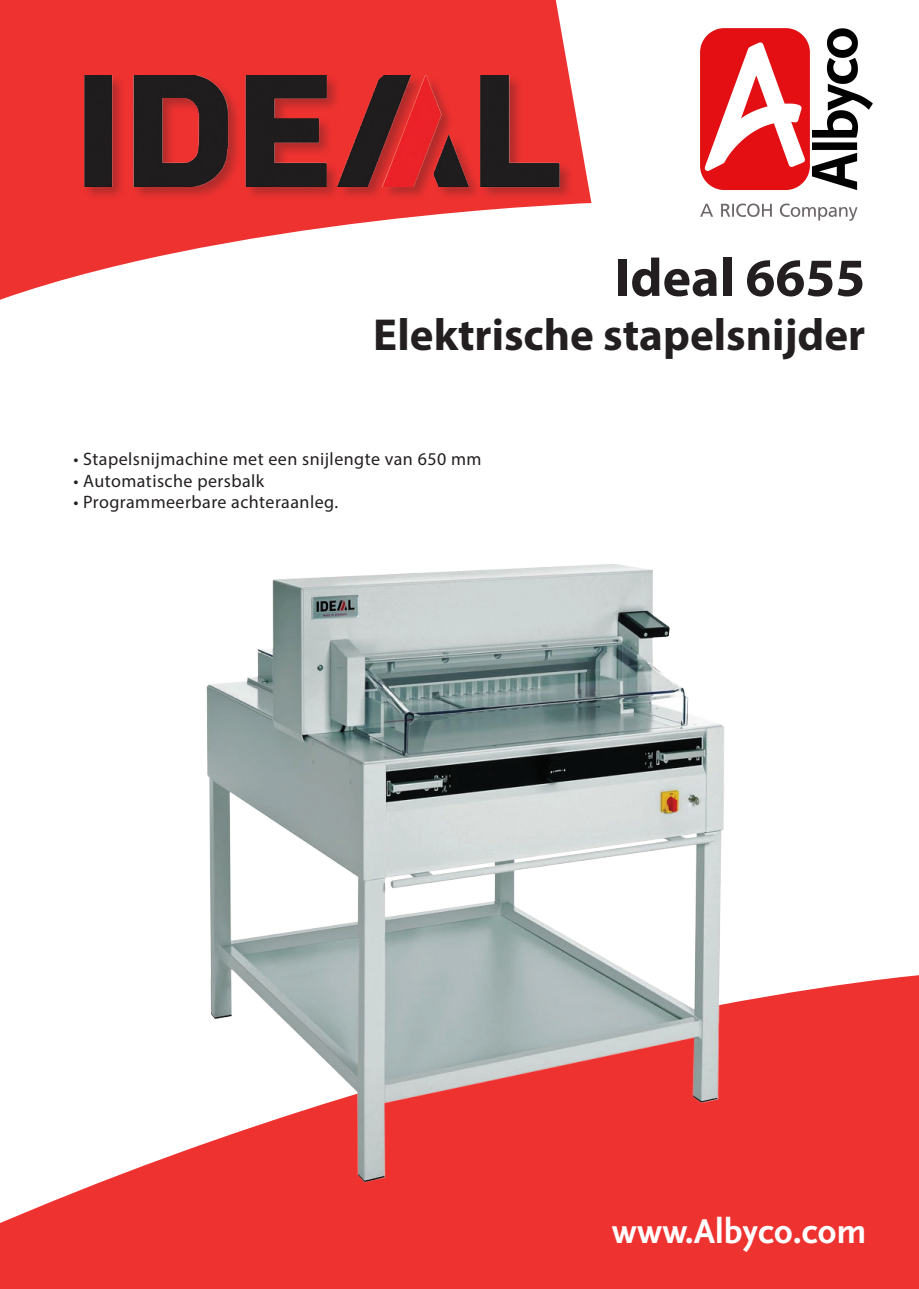
<style>
.page{position:relative;width:919px;height:1289px;background:#fff}
.page>*{position:absolute;margin:0;border:0;box-sizing:border-box;transform-origin:0 0}
.t1{font:700 54px "Myriad Pro";color:#231f20}
.t2{font:700 45px "Myriad Pro";color:#231f20}
.t3{font:36px "Scala Sans Bold LF";color:#fff}
.t4{font:18px "Myriad Pro";letter-spacing:.025em;color:#231f20}
</style>
<div class="page">
<svg style="left:0;top:0;width:591px;height:300px;fill:#ee3230"></svg>
<svg style="left:0;top:975px;width:918px;height:313px;fill:#ee3230"></svg>
<img style="left:68px;top:54px;width:498px;height:200px">
<img style="left:81px;top:564px;width:778px;height:724px">
<img style="left:700px;top:28px;width:173px;height:193px">
<p class="t1" style="left:615px;top:242px;width:252px">Ideal 6655</p>
<p class="t2" style="left:373px;top:305px;width:493px">Elektrische stapelsnijder</p>
<p class="t4" style="left:73px;top:448px;width:409px">• Stapelsnijmachine met een snijlengte van 650 mm</p>
<p class="t4" style="left:73px;top:469px;width:192px">• Automatische persbalk</p>
<p class="t4" style="left:73px;top:491px;width:266px">• Programmeerbare achteraanleg.</p>
<p class="t3" style="left:612px;top:1211px;width:256px">www.Albyco.com</p>
</div>
